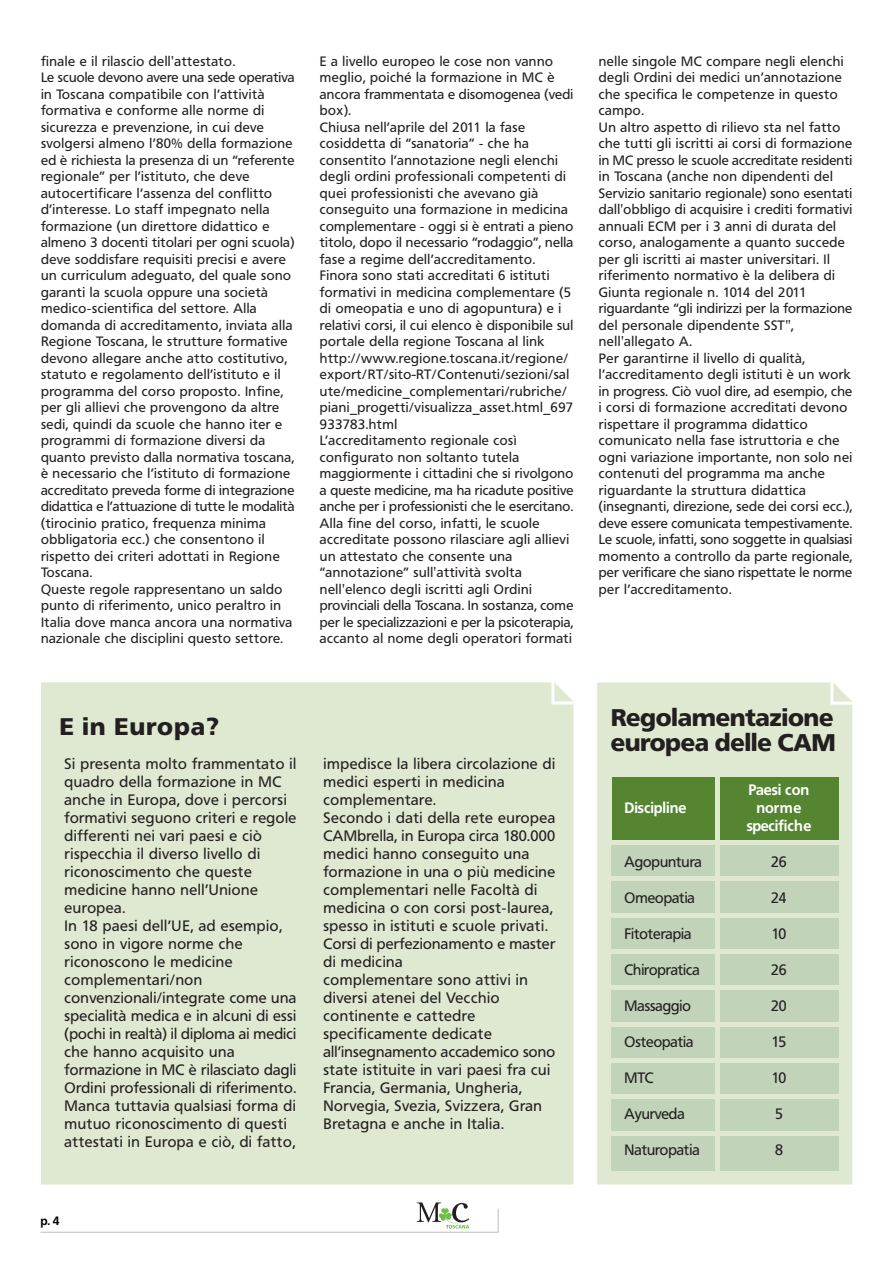
<style>
.page{position:relative;width:893px;height:1263px;background:#fff}
.page>*{position:absolute;margin:0;border:0;box-sizing:border-box;transform-origin:0 0}
.t1{font:900 24px/25.5px "Frutiger BQ";letter-spacing:-.02em;color:#231f20}
.t2{font:900 24px "Frutiger BQ";letter-spacing:.035em;color:#231f20}
.t3{font:15px/18px "Frutiger BQ";letter-spacing:.035em;color:#231f20}
.t4{font:15px "Frutiger BQ";letter-spacing:-.005em;color:#231f20}
.t5{font:700 15px/18px "Frutiger BQ";letter-spacing:-.005em;color:#fff;text-align:center}
.t6{font:13.5px/16.5px "Frutiger BQ";letter-spacing:.035em;color:#231f20}
.t7{font:13.5px/23px "Frutiger BQ";letter-spacing:.035em;color:#231f20;scale:.6 1}
.t8{font:700 12px "Frutiger BQ";color:#000}
</style>
<div class="page">
<div style="left:41px;top:682px;width:532px;height:503px;background:#dfe9d1"></div>
<svg style="left:551px;top:682px;width:22px;height:22px"></svg>
<div style="left:597px;top:682px;width:255px;height:503px;background:#dfe9d1"></div>
<svg style="left:830px;top:682px;width:22px;height:23px"></svg>
<div style="left:611px;top:841px;width:227px;height:329px;background:#c1d3b9"></div>
<div style="left:611px;top:777px;width:227px;height:64px;background:#558530"></div>
<div style="left:605px;top:840px;width:239px;height:5px;background:#dfe9d1"></div>
<div style="left:605px;top:876px;width:239px;height:5px;background:#dfe9d1"></div>
<hr style="left:605px;top:913px;width:239px;height:4px;background:#dfe9d1">
<div style="left:605px;top:949px;width:239px;height:5px;background:#dfe9d1"></div>
<div style="left:605px;top:985px;width:239px;height:5px;background:#dfe9d1"></div>
<hr style="left:605px;top:1022px;width:239px;height:4px;background:#dfe9d1">
<div style="left:605px;top:1058px;width:239px;height:5px;background:#dfe9d1"></div>
<div style="left:605px;top:1094px;width:239px;height:5px;background:#dfe9d1"></div>
<hr style="left:605px;top:1131px;width:239px;height:4px;background:#dfe9d1">
<div style="left:715px;top:770px;width:5px;height:406px;background:#dfe9d1"></div>
<svg style="left:40px;top:1202px;width:459px;height:31px"></svg>
<p class="t6" style="left:41px;top:54px;width:255px">finale e il rilascio dell'attestato.<br>Le scuole devono avere una sede operativa in Toscana compatibile con l’attività formativa e conforme alle norme di sicurezza e prevenzione, in cui deve svolgersi almeno l’80% della formazione ed è richiesta la presenza di un “referente regionale” per l’istituto, che deve autocertificare l’assenza del conflitto d’interesse. Lo staff impegnato nella formazione (un direttore didattico e almeno 3 docenti titolari per ogni scuola) deve soddisfare requisiti precisi e avere un curriculum adeguato, del quale sono garanti la scuola oppure una società medico-scientifica del settore. Alla domanda di accreditamento, inviata alla Regione Toscana, le strutture formative devono allegare anche atto costitutivo, statuto e regolamento dell’istituto e il programma del corso proposto. Infine, per gli allievi che provengono da altre sedi, quindi da scuole che hanno iter e programmi di formazione diversi da quanto previsto dalla normativa toscana, è necessario che l’istituto di formazione accreditato preveda forme di integrazione didattica e l’attuazione di tutte le modalità (tirocinio pratico, frequenza minima obbligatoria ecc.) che consentono il rispetto dei criteri adottati in Regione Toscana.<br>Queste regole rappresentano un saldo punto di riferimento, unico peraltro in Italia dove manca ancora una normativa nazionale che disciplini questo settore.</p>
<p class="t6" style="left:320px;top:54px;width:255px">E a livello europeo le cose non vanno meglio, poiché la formazione in MC è ancora frammentata e disomogenea (vedi box).<br>Chiusa nell’aprile del 2011 la fase cosiddetta di “sanatoria” - che ha consentito l’annotazione negli elenchi degli ordini professionali competenti di quei professionisti che avevano già conseguito una formazione in medicina complementare - oggi si è entrati a pieno titolo, dopo il necessario “rodaggio”, nella fase a regime dell’accreditamento.<br>Finora sono stati accreditati 6 istituti formativi in medicina complementare (5 di omeopatia e uno di agopuntura) e i relativi corsi, il cui elenco è disponibile sul portale della regione Toscana al link http://www.regione.toscana.it/regione/ export/RT/sito RT/Contenuti/sezioni/sal</p>
<p class="t7" style="left:320px;top:358px;width:413px;text-indent:92px">_ ute/medicine_complementari/rubriche/</p>
<p class="t6" style="left:320px;top:401px;width:255px">piani_progetti/visualizza_asset.html_697<br>933783.html<br>L’accreditamento regionale così configurato non soltanto tutela maggiormente i cittadini che si rivolgono a queste medicine, ma ha ricadute positive anche per i professionisti che le esercitano.<br>Alla fine del corso, infatti, le scuole accreditate possono rilasciare agli allievi un attestato che consente una “annotazione” sull'attività svolta nell'elenco degli iscritti agli Ordini provinciali della Toscana. In sostanza, come per le specializzazioni e per la psicoterapia, accanto al nome degli operatori formati</p>
<h1 class="t2" style="left:59px;top:717px;width:161px">E in Europa?</h1>
<p class="t3" style="left:65px;top:756px;width:233px">Si presenta molto frammentato il quadro della formazione in MC anche in Europa, dove i percorsi formativi seguono criteri e regole differenti nei vari paesi e ciò rispecchia il diverso livello di riconoscimento che queste medicine hanno nell’Unione europea.<br>In 18 paesi dell’UE, ad esempio, sono in vigore norme che riconoscono le medicine complementari/non convenzionali/integrate come una specialità medica e in alcuni di essi (pochi in realtà) il diploma ai medici che hanno acquisito una formazione in MC è rilasciato dagli<br>Ordini professionali di riferimento.<br>Manca tuttavia qualsiasi forma di mutuo riconoscimento di questi attestati in Europa e ciò, di fatto,</p>
<p class="t3" style="left:323px;top:756px;width:233px">impedisce la libera circolazione di medici esperti in medicina complementare.<br>Secondo i dati della rete europea<br>CAMbrella, in Europa circa 180.000 medici hanno conseguito una formazione in una o più medicine complementari nelle Facoltà di medicina o con corsi post-laurea, spesso in istituti e scuole privati.<br>Corsi di perfezionamento e master di medicina<br>complementare sono attivi in diversi atenei del Vecchio continente e cattedre specificamente dedicate all’insegnamento accademico sono state istituite in vari paesi fra cui<br>Francia, Germania, Ungheria,<br>Norvegia, Svezia, Svizzera, Gran<br>Bretagna e anche in Italia.</p>
<p class="t8" style="left:40px;top:1216px;width:21px">p. 4</p>
<p class="t6" style="left:599px;top:54px;width:255px">nelle singole MC compare negli elenchi degli Ordini dei medici un’annotazione che specifica le competenze in questo campo.<br>Un altro aspetto di rilievo sta nel fatto che tutti gli iscritti ai corsi di formazione in MC presso le scuole accreditate residenti in Toscana (anche non dipendenti del Servizio sanitario regionale) sono esentati dall'obbligo di acquisire i crediti formativi annuali ECM per i 3 anni di durata del corso, analogamente a quanto succede per gli iscritti ai master universitari. Il riferimento normativo è la delibera di Giunta regionale n. 1014 del 2011 riguardante “gli indirizzi per la formazione del personale dipendente SST", nell'allegato A.<br>Per garantirne il livello di qualità, l’accreditamento degli istituti è un work in progress. Ciò vuol dire, ad esempio, che i corsi di formazione accreditati devono rispettare il programma didattico comunicato nella fase istruttoria e che ogni variazione importante, non solo nei contenuti del programma ma anche riguardante la struttura didattica (insegnanti, direzione, sede dei corsi ecc.), deve essere comunicata tempestivamente.<br>Le scuole, infatti, sono soggette in qualsiasi momento a controllo da parte regionale, per verificare che siano rispettate le norme per l’accreditamento.</p>
<h1 class="t1" style="left:610px;top:707px;width:227px">Regolamentazione europea delle CAM</h1>
<p class="t5" style="left:624px;top:800px;width:63px">Discipline</p>
<p class="t4" style="left:624px;top:855px;width:79px">Agopuntura</p>
<p class="t4" style="left:624px;top:891px;width:72px">Omeopatia</p>
<p class="t4" style="left:624px;top:927px;width:68px">Fitoterapia</p>
<p class="t4" style="left:624px;top:963px;width:77px">Chiropratica</p>
<p class="t4" style="left:624px;top:999px;width:68px">Massaggio</p>
<p class="t4" style="left:624px;top:1035px;width:70px">Osteopatia</p>
<p class="t3" style="left:624px;top:1070px;width:30px">MTC</p>
<p class="t4" style="left:624px;top:1107px;width:62px">Ayurveda</p>
<p class="t4" style="left:624px;top:1143px;width:77px">Naturopatia</p>
<p class="t5" style="left:746px;top:782px;width:66px">Paesi con norme specifiche</p>
<p class="t3" style="left:771px;top:854px;width:17px">26</p>
<p class="t3" style="left:771px;top:890px;width:17px">24</p>
<p class="t3" style="left:771px;top:926px;width:16px">10</p>
<p class="t3" style="left:771px;top:962px;width:17px">26</p>
<p class="t3" style="left:771px;top:998px;width:17px">20</p>
<p class="t3" style="left:771px;top:1034px;width:16px">15</p>
<p class="t3" style="left:771px;top:1070px;width:16px">10</p>
<p class="t3" style="left:775px;top:1106px;width:9px">5</p>
<p class="t3" style="left:775px;top:1142px;width:9px">8</p>
</div>
